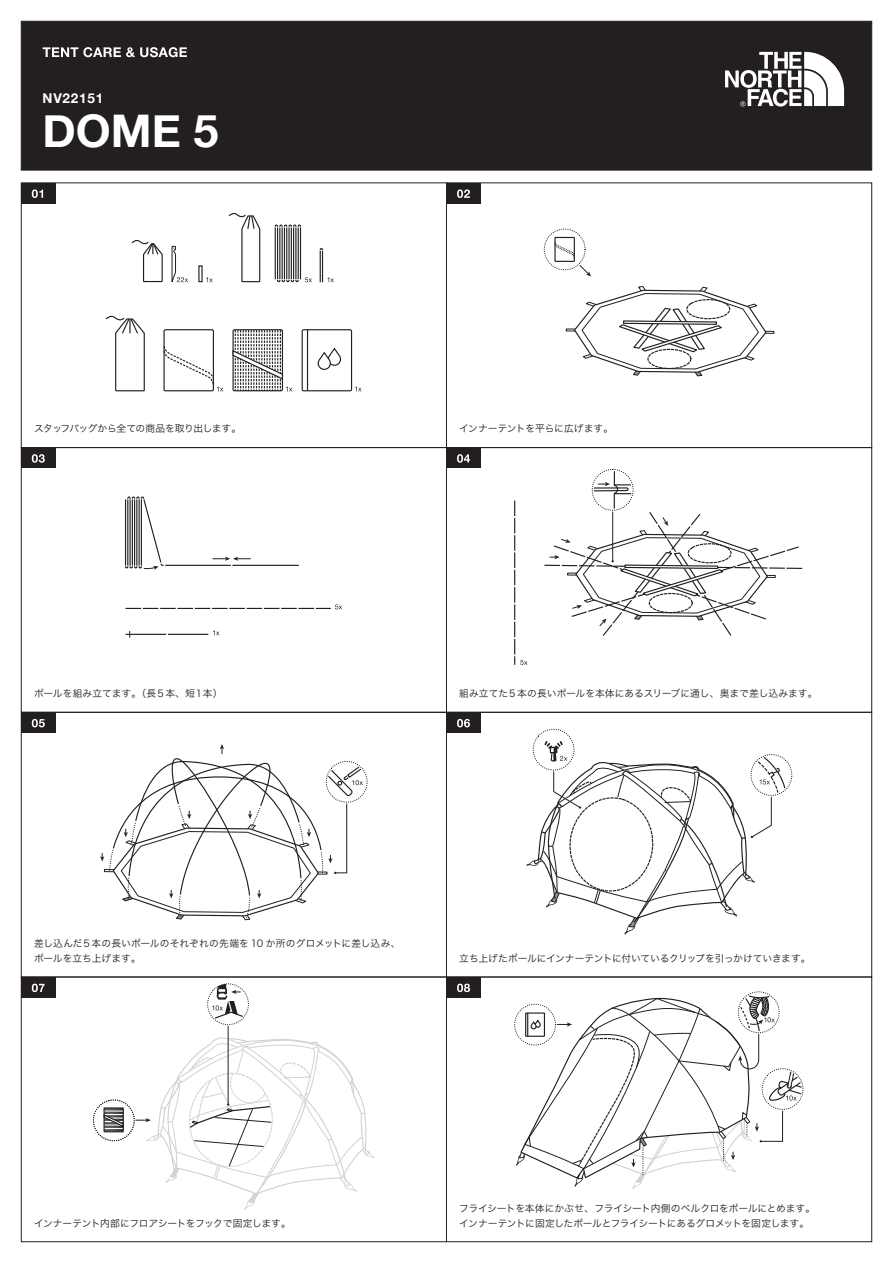
<style>
.page{position:relative;width:893px;height:1263px;background:#fff}
.page>*{position:absolute;margin:0;border:0;box-sizing:border-box;transform-origin:0 0}
.t1{font:700 45px "Helvetica Neue";color:#fff}
.t2{font:700 13.5px "Helvetica Neue";letter-spacing:.06em;color:#fff}
.t3{font:9.75px "Hira Kaku Pro N W3";letter-spacing:-.02em;color:#231f20}
.t4{font:9.75px/15px "Hira Kaku Pro N W3";color:#231f20}
.t5{font:9.75px "Hira Kaku Pro N W3";letter-spacing:-.04em;color:#231f20}
</style>
<div class="page">
<div style="left:21px;top:21px;width:851px;height:149px;background:#231f20;border:1px solid #231f20"></div>
<svg style="left:725px;top:52px;width:119px;height:55px"></svg>
<svg style="left:43px;top:47px;width:144px;height:10px"></svg>
<div style="left:21px;top:183px;width:35px;height:20px;background:#231f20"></div>
<svg style="left:32px;top:189px;width:11px;height:9px"></svg>
<div style="left:446px;top:183px;width:35px;height:20px;background:#231f20"></div>
<svg style="left:457px;top:189px;width:13px;height:9px"></svg>
<div style="left:21px;top:448px;width:35px;height:20px;background:#231f20"></div>
<svg style="left:32px;top:454px;width:13px;height:9px"></svg>
<div style="left:446px;top:448px;width:35px;height:20px;background:#231f20"></div>
<svg style="left:457px;top:454px;width:13px;height:9px"></svg>
<div style="left:21px;top:712px;width:426px;height:265px;border:1px solid #231f20"></div>
<div style="left:21px;top:712px;width:35px;height:21px;background:#231f20"></div>
<svg style="left:32px;top:719px;width:13px;height:8px"></svg>
<div style="left:446px;top:712px;width:426px;height:265px;border:1px solid #231f20"></div>
<div style="left:446px;top:712px;width:35px;height:21px;background:#231f20"></div>
<svg style="left:457px;top:719px;width:13px;height:8px"></svg>
<div style="left:21px;top:977px;width:426px;height:265px;border:1px solid #231f20"></div>
<div style="left:21px;top:977px;width:35px;height:20px;background:#231f20"></div>
<svg style="left:32px;top:984px;width:13px;height:8px"></svg>
<div style="left:446px;top:977px;width:426px;height:265px;border:1px solid #231f20"></div>
<div style="left:446px;top:977px;width:35px;height:20px;background:#231f20"></div>
<svg style="left:457px;top:984px;width:13px;height:8px"></svg>
<svg style="left:206px;top:277px;width:7px;height:5px"></svg>
<svg style="left:327px;top:277px;width:7px;height:5px"></svg>
<hr style="left:320px;top:251px;width:1px;height:31px;background:#231f20">
<hr style="left:322px;top:251px;width:1px;height:31px;background:#231f20">
<svg style="left:305px;top:277px;width:7px;height:5px"></svg>
<hr style="left:282px;top:227px;width:1px;height:52px;background:#231f20">
<hr style="left:284px;top:227px;width:1px;height:52px;background:#231f20">
<hr style="left:286px;top:227px;width:1px;height:52px;background:#231f20">
<hr style="left:288px;top:227px;width:2px;height:52px;background:#231f20">
<hr style="left:291px;top:227px;width:1px;height:52px;background:#231f20">
<hr style="left:293px;top:227px;width:1px;height:52px;background:#231f20">
<hr style="left:295px;top:227px;width:1px;height:52px;background:#231f20">
<hr style="left:298px;top:227px;width:1px;height:52px;background:#231f20">
<hr style="left:275px;top:227px;width:1px;height:52px;background:#231f20">
<hr style="left:277px;top:227px;width:1px;height:52px;background:#231f20">
<hr style="left:279px;top:227px;width:1px;height:52px;background:#231f20">
<hr style="left:300px;top:227px;width:1px;height:52px;background:#231f20">
<svg style="left:277px;top:279px;width:22px;height:4px"></svg>
<svg style="left:274px;top:224px;width:28px;height:4px"></svg>
<div style="left:163px;top:329px;width:51px;height:62px;border:1px solid #231f20;border-radius:2px"></div>
<svg style="left:163px;top:345px;width:60px;height:46px"></svg>
<svg style="left:105px;top:315px;width:40px;height:77px"></svg>
<svg style="left:355px;top:386px;width:7px;height:5px"></svg>
<div style="left:302px;top:329px;width:50px;height:62px;border:1px solid #231f20;border-radius:2px"></div>
<hr style="left:307px;top:330px;width:1px;height:60px;background:#231f20">
<svg style="left:317px;top:347px;width:25px;height:23px"></svg>
<svg style="left:232px;top:330px;width:60px;height:61px"></svg>
<svg style="left:131px;top:240px;width:32px;height:43px"></svg>
<svg style="left:171px;top:245px;width:17px;height:38px"></svg>
<svg style="left:228px;top:213px;width:33px;height:70px"></svg>
<div style="left:554px;top:237px;width:21px;height:25px;border:1px solid #231f20"></div>
<svg style="left:554px;top:241px;width:37px;height:36px"></svg>
<div style="left:544px;top:228px;width:42px;height:42px;border:1px dashed #231f20;border-radius:50%"></div>
<svg style="left:566px;top:286px;width:208px;height:91px"></svg>
<div style="left:647px;top:349px;width:45px;height:20px;border:1px dashed #231f20;border-radius:50%"></div>
<svg style="left:213px;top:557px;width:37px;height:4px"></svg>
<hr style="left:165px;top:565px;width:66px;height:1px;background:#231f20">
<hr style="left:232px;top:565px;width:67px;height:1px;background:#231f20">
<svg style="left:125px;top:496px;width:39px;height:74px"></svg>
<svg style="left:126px;top:604px;width:216px;height:5px"></svg>
<svg style="left:126px;top:630px;width:93px;height:7px"></svg>
<svg style="left:514px;top:501px;width:13px;height:164px"></svg>
<div style="left:592px;top:469px;width:42px;height:42px;border:1px dashed #231f20;border-radius:50%"></div>
<svg style="left:544px;top:470px;width:259px;height:166px"></svg>
<svg style="left:100px;top:744px;width:268px;height:176px"></svg>
<svg style="left:526px;top:728px;width:267px;height:206px"></svg>
<svg style="left:207px;top:983px;width:42px;height:42px"></svg>
<hr style="left:228px;top:1026px;width:1px;height:79px;background:#231f20">
<svg style="left:92px;top:1037px;width:282px;height:173px"></svg>
<div style="left:103px;top:1107px;width:21px;height:25px;border:1px solid #231f20"></div>
<div style="left:514px;top:1004px;width:42px;height:42px;border:1px dashed #231f20;border-radius:50%"></div>
<svg style="left:516px;top:991px;width:287px;height:198px"></svg>
<h2 class="t2" style="left:43px;top:88px;width:62px">NV22151</h2>
<h1 class="t1" style="left:43px;top:96px;width:177px">DOME 5</h1>
<p class="t5" style="left:34px;top:420px;width:209px">スタッフバッグから全ての商品を取り出します。</p>
<p class="t3" style="left:459px;top:420px;width:156px">インナーテントを平らに広げます。</p>
<p class="t3" style="left:34px;top:685px;width:190px">ポールを組み立てます。（長５本、短１本）</p>
<p class="t3" style="left:459px;top:685px;width:360px">組み立てた５本の長いポールを本体にあるスリーブに通し、奥まで差し込みます。</p>
<p class="t4" style="left:34px;top:935px;width:368px">差し込んだ５本の長いポールのそれぞれの先端を 10 か所のグロメットに差し込み、ポールを立ち上げます。</p>
<p class="t3" style="left:459px;top:949px;width:353px">立ち上げたポールにインナーテントに付いているクリップを引っかけていきます。</p>
<p class="t3" style="left:459px;top:1199px;width:357px">フライシートを本体にかぶせ、フライシート内側のベルクロをポールにとめます。</p>
<p class="t3" style="left:34px;top:1214px;width:258px">インナーテント内部にフロアシートをフックで固定します。</p>
<p class="t3" style="left:459px;top:1214px;width:351px">インナーテントに固定したポールとフライシートにあるグロメットを固定します。</p>
</div>
